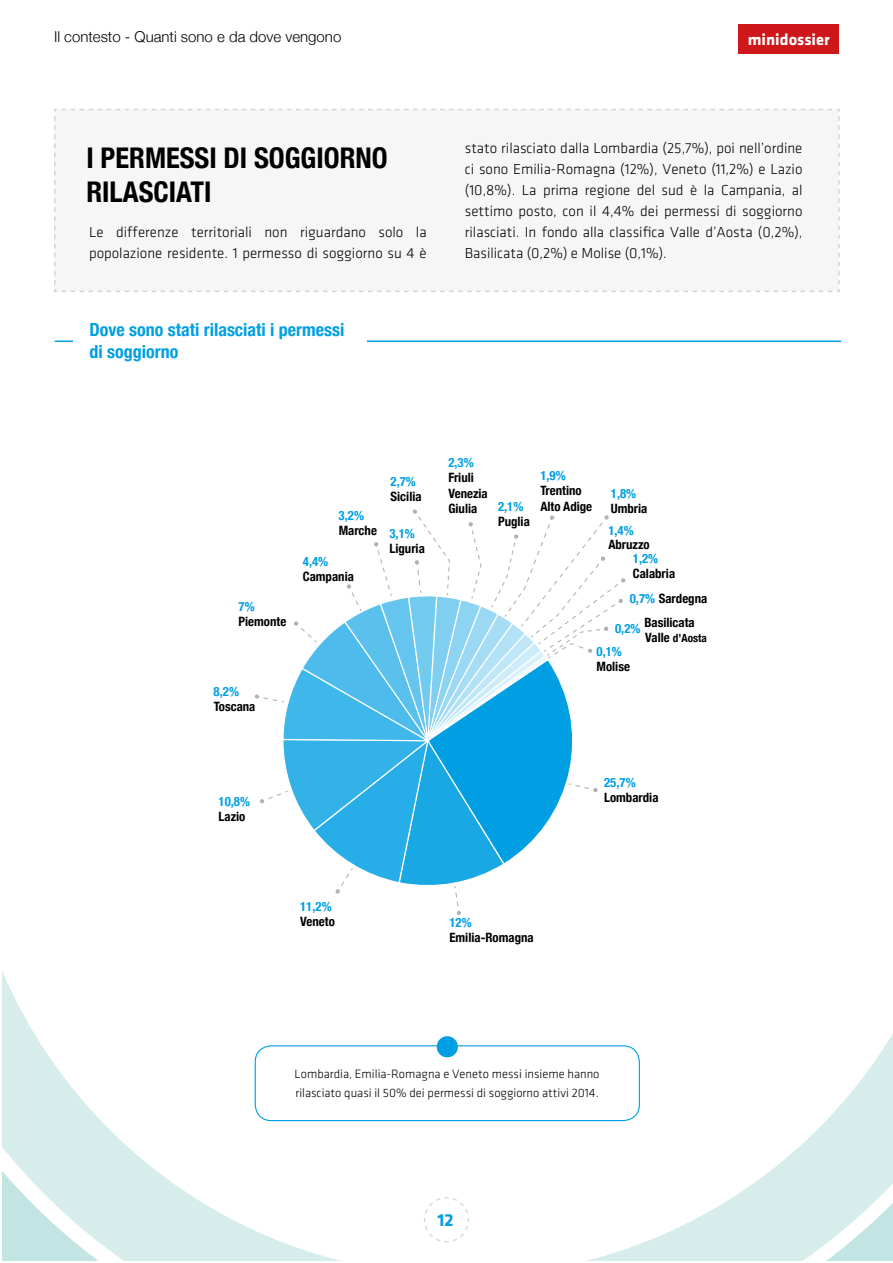
<style>
.page{position:relative;width:893px;height:1263px;background:#fff}
.page>*{position:absolute;margin:0;border:0;box-sizing:border-box;transform-origin:0 0}
.t1{font:700 condensed 28.5px/34.2px "Helvetica Neue";color:#000}
.t2{font:700 condensed 18px/21.6px "Helvetica Neue";color:#009fe3}
.t3{font:700 18px "Klavika";color:#009fe3}
.t4{font:700 16.5px "Klavika";color:#fff}
.t5{font:300 15px/21px "Klavika";color:#000}
.t6{font:300 15px "Helvetica Neue";color:#000}
.t7{font:700 condensed 12.9px/15.5px "Helvetica Neue";color:#000}
.t8{font:700 condensed 12.9px "Helvetica Neue";color:#009fe3}
.t9{font:300 12.6px/18.3px "Klavika";color:#000}
.t10{font:700 condensed 11.25px "Helvetica Neue";color:#000}
.s1{color:#009fe3}
.s2{font-size:12.9px}
</style>
<div class="page">
<div style="left:54px;top:108px;width:786px;height:184px;background:#f6f6f6"></div>
<div style="left:739px;top:24px;width:100px;height:30px;background:#cd171a"></div>
<hr style="left:55px;top:340px;width:786px;height:2px;background:#009fe3">
<svg style="left:73px;top:340px;width:294px;height:2px"></svg>
<svg style="left:255px;top:509px;width:371px;height:262px"></svg>
<svg style="left:3px;top:771px;width:890px;height:489px"></svg>
<p class="t6" style="left:54px;top:25px;width:289px">Il contesto - Quanti sono e da dove vengono</p>
<p class="t4" style="left:748px;top:31px;width:83px">minidossier</p>
<h1 class="t1" style="left:86px;top:139px;width:303px">I PERMESSI DI SOGGIORNO<br>RILASCIATI</h1>
<p class="t5" style="left:89px;top:222px;width:339px">Le differenze territoriali non riguardano solo la popolazione residente. 1 permesso di soggiorno su 4 è</p>
<p class="t2" style="left:90px;top:318px;width:256px">Dove sono stati rilasciati i permessi di soggiorno</p>
<p class="t5" style="left:465px;top:138px;width:339px;text-align:justify">stato rilasciato dalla Lombardia (25,7%), poi nell’ordine ci sono Emilia-Romagna (12%), Veneto (11,2%) e Lazio (10,8%). La prima regione del sud è la Campania, al settimo posto, con il 4,4% dei permessi di soggiorno rilasciati. In fondo alla classifica Valle d’Aosta (0,2%), Basilicata (0,2%) e Molise (0,1%).</p>
<p class="t8" style="left:238px;top:596px;width:18px">7%</p>
<p class="t7" style="left:239px;top:613px;width:49px">Piemonte</p>
<p class="t8" style="left:339px;top:504px;width:27px">3,2%</p>
<p class="t8" style="left:303px;top:551px;width:27px">4,4%</p>
<p class="t7" style="left:339px;top:521px;width:40px">Marche</p>
<p class="t7" style="left:303px;top:568px;width:53px">Campania</p>
<p class="t8" style="left:391px;top:471px;width:27px">2,7%</p>
<p class="t7" style="left:391px;top:488px;width:33px">Sicilia</p>
<p class="t8" style="left:389px;top:522px;width:27px">3,1%</p>
<p class="t7" style="left:389px;top:539px;width:37px">Liguria</p>
<p class="t8" style="left:214px;top:681px;width:27px">8,2%</p>
<p class="t7" style="left:214px;top:698px;width:43px">Toscana</p>
<p class="t8" style="left:448px;top:452px;width:27px">2,3%</p>
<p class="t7" style="left:448px;top:469px;width:41px">Friuli<br>Venezia<br>Giulia</p>
<p class="t8" style="left:498px;top:496px;width:27px">2,1%</p>
<p class="t7" style="left:498px;top:513px;width:33px">Puglia</p>
<p class="t8" style="left:540px;top:465px;width:27px">1,9%</p>
<p class="t7" style="left:540px;top:482px;width:53px">Trentino<br>Alto Adige</p>
<p class="t8" style="left:611px;top:483px;width:27px">1,8%</p>
<p class="t7" style="left:611px;top:500px;width:38px">Umbria</p>
<p class="t8" style="left:608px;top:519px;width:27px">1,4%</p>
<p class="t7" style="left:608px;top:536px;width:43px">Abruzzo</p>
<p class="t8" style="left:633px;top:547px;width:27px">1,2%</p>
<p class="t7" style="left:633px;top:564px;width:44px">Calabria</p>
<p class="t7" style="left:630px;top:590px;width:79px"><span class="s1">0,7%</span> Sardegna</p>
<p class="t7" style="left:644px;top:613px;width:52px">Basilicata</p>
<p class="t8" style="left:615px;top:618px;width:27px">0,2%</p>
<p class="t10" style="left:645px;top:628px;width:63px"><span class="s2">Valle</span> d’Aosta</p>
<p class="t8" style="left:596px;top:641px;width:27px">0,1%</p>
<p class="t7" style="left:596px;top:658px;width:35px">Molise</p>
<p class="t8" style="left:219px;top:790px;width:33px">10,8%</p>
<p class="t7" style="left:219px;top:807px;width:28px">Lazio</p>
<p class="t8" style="left:604px;top:772px;width:33px">25,7%</p>
<p class="t7" style="left:604px;top:789px;width:56px">Lombardia</p>
<p class="t8" style="left:300px;top:895px;width:33px">11,2%</p>
<p class="t7" style="left:300px;top:912px;width:36px">Veneto</p>
<p class="t8" style="left:449px;top:912px;width:24px">12%</p>
<p class="t7" style="left:449px;top:929px;width:86px">Emilia-Romagna</p>
<p class="t9" style="left:295px;top:1065px;width:306px">Lombardia, Emilia-Romagna e Veneto messi insieme hanno rilasciato quasi il 50% dei permessi di soggiorno attivi 2014.</p>
<p class="t3" style="left:438px;top:1210px;width:18px">12</p>
</div>
